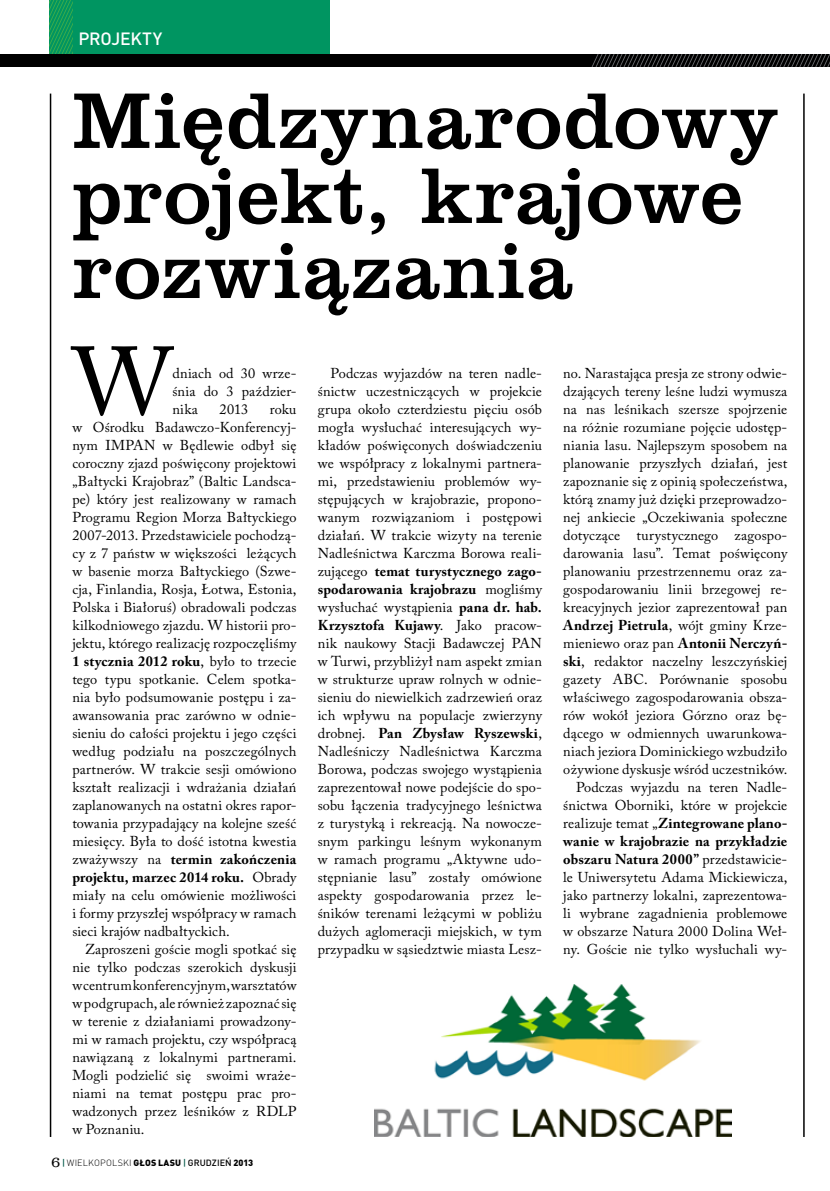
<style>
.page{position:relative;width:830px;height:1191px;background:#fff}
.page>*{position:absolute;margin:0;border:0;box-sizing:border-box;transform-origin:0 0}
.t1{font:95.55px "Adobe Caslon Pro";color:#000}
.t2{font:81px/75px "Clarendon EU";letter-spacing:.015em;color:#000}
.t3{font:500 17.55px "DIN Pro";letter-spacing:-.01em;color:#fff}
.t4{font:14.25px/18px "Adobe Caslon Pro";letter-spacing:.01em;color:#000;text-align:justify}
.t5{font:300 9px "DIN Pro";letter-spacing:.02em;color:#000}
.s1{font-weight:700}
.s2{font-family:"Clarendon Lt EU";font-weight:400;font-size:15px}
.s3{font-weight:500;color:#005747}
.s4{font-weight:900}
.s5{font-weight:500}
</style>
<div class="page">
<hr style="left:50px;top:94px;width:1px;height:1043px;background:#000">
<hr style="left:802px;top:94px;width:2px;height:1043px;background:#000">
<div style="left:49px;top:0;width:281px;height:54px;background:#009561"></div>
<svg style="left:49px;top:0;width:23px;height:54px"></svg>
<div style="left:0;top:54px;width:829px;height:13px;background:#000"></div>
<svg style="left:591px;top:54px;width:238px;height:13px"></svg>
<img style="left:374px;top:984px;width:356px;height:153px">
<p class="t3" style="left:78px;top:25px;width:85px">PROJEKTY</p>
<p class="t3" style="left:78px;top:25px;width:72px">ANKI TY</p>
<h2 class="t2" style="left:72px;top:84px;width:707px">Międzynarodowy projekt, krajowe rozwiązania</h2>
<h1 class="t1" style="left:72px;top:325px;width:101px">W</h1>
<p class="t4" style="left:172px;top:364px;width:126px">dniach od 30 wrze&shy;śnia do 3 paździer&shy;nika</p>
<p class="t4" style="left:72px;top:400px;width:225px;text-indent:197px">roku w Ośrodku Badawczo-Konferencyj&shy;nym IMPAN w Będlewie odbył się coroczny zjazd poświęcony projektowi „Bałtycki Krajobraz” (Baltic Landsca&shy;pe) który jest realizowany w ramach Programu Region Morza Bałtyckiego 2007-2013. Przedstawiciele pochodzą&shy;cy z 7 państw w większości leżących w basenie morza Bałtyckiego (Szwe&shy;cja, Finlandia, Rosja, Łotwa, Estonia, Polska i Białoruś) obradowali podczas kilkodniowego zjazdu. W historii pro&shy;jektu, którego realizację rozpoczęliśmy <span class="s1">1 stycznia 2012 roku</span>, było to trzecie tego typu spotkanie. Celem spotka&shy;nia było podsumowanie postępu i za&shy;awansowania prac zarówno w odnie&shy;sieniu do całości projektu i jego części według podziału na poszczególnych partnerów. W trakcie sesji omówiono kształt realizacji i wdrażania działań zaplanowanych na ostatni okres rapor&shy;towania przypadający na kolejne sześć miesięcy. Była to dość istotna kwestia zważywszy na <span class="s1">termin zakończenia projektu, marzec 2014 roku.</span> Obrady miały na celu omówienie możliwości i formy przyszłej współpracy w ramach sieci krajów nadbałtyckich.</p>
<p class="t4" style="left:72px;top:940px;width:225px;text-indent:13px">Zaproszeni goście mogli spotkać się nie tylko podczas szerokich dyskusji w centrum konferencyjnym, warsztatów w podgrupach, ale również zapoznać się w terenie z działaniami prowadzony&shy;mi w ramach projektu, czy współpracą nawiązaną z lokalnymi partnerami.<br>Mogli podzielić się swoimi wraże&shy;niami na temat postępu prac pro&shy;wadzonych przez leśników z RDLP w Poznaniu.</p>
<p class="t4" style="left:219px;top:400px;width:30px">2013</p>
<p class="t5" style="left:51px;top:1155px;width:203px"><span class="s2">6</span> <span class="s3">|</span> WIELKOPOLSKI <span class="s4">GŁOS LASU</span> <span class="s3">|</span> <span class="s5">GRUDZIEŃ</span> <span class="s4">2013</span></p>
<p class="t4" style="left:317px;top:364px;width:225px;text-indent:13px">Podczas wyjazdów na teren nadle&shy;śnictw uczestniczących w projekcie grupa około czterdziestu pięciu osób mogła wysłuchać interesujących wy&shy;kładów poświęconych doświadczeniu we współpracy z lokalnymi partnera&shy;mi, przedstawieniu problemów wy&shy;stępujących w krajobrazie, propono&shy;wanym rozwiązaniom i postępowi działań. W trakcie wizyty na terenie Nadleśnictwa Karczma Borowa reali&shy;zującego <span class="s1">temat turystycznego zago&shy;spodarowania krajobrazu</span> mogliśmy wysłuchać wystąpienia <span class="s1">pana dr. hab.<br>Krzysztofa Kujawy</span>. Jako pracow&shy;nik naukowy Stacji Badawczej PAN w Turwi, przybliżył nam aspekt zmian w strukturze upraw rolnych w odnie&shy;sieniu do niewielkich zadrzewień oraz ich wpływu na populacje zwierzyny drobnej. <span class="s1">Pan Zbysław Ryszewski</span>, Nadleśniczy Nadleśnictwa Karczma Borowa, podczas swojego wystąpienia zaprezentował nowe podejście do spo&shy;sobu łączenia tradycyjnego leśnictwa z turystyką i rekreacją. Na nowocze&shy;snym parkingu leśnym wykonanym w ramach programu „Aktywne udo&shy;stępnianie lasu” zostały omówione aspekty gospodarowania przez le&shy;śników terenami leżącymi w pobliżu dużych aglomeracji miejskich, w tym przypadku w sąsiedztwie miasta Lesz-</p>
<p class="t4" style="left:563px;top:364px;width:225px;text-align:right">no. Narastająca presja ze strony odwie&shy;dzających tereny leśne ludzi wymusza na nas leśnikach szersze spojrzenie na różnie rozumiane pojęcie udostęp&shy;niania lasu. Najlepszym sposobem na planowanie przyszłych działań, jest zapoznanie się z opinią społeczeństwa, którą znamy już dzięki przeprowadzo&shy;nej ankiecie „Oczekiwania społeczne dotyczące turystycznego zagospo&shy;darowania lasu”. Temat poświęcony planowaniu przestrzennemu oraz za&shy;gospodarowaniu linii brzegowej re&shy;kreacyjnych jezior zaprezentował pan <span class="s1">Andrzej Pietrula</span>, wójt gminy Krze&shy;mieniewo oraz pan <span class="s1">Antonii Nerczyń&shy;ski</span>, redaktor naczelny leszczyńskiej gazety ABC. Porównanie sposobu właściwego zagospodarowania obsza&shy;rów wokół jeziora Górzno oraz bę&shy;dącego w odmiennych uwarunkowa&shy;niach jeziora Dominickiego wzbudziło ożywione dyskusje wśród uczestników.<br>Podczas wyjazdu na teren Nadle&shy;śnictwa Oborniki, które w projekcie realizuje temat „<span class="s1">Zintegrowane plano&shy;wanie w krajobrazie na przykładzie obszaru Natura 2000”</span> przedstawicie&shy;le Uniwersytetu Adama Mickiewicza, jako partnerzy lokalni, zaprezentowa&shy;li wybrane zagadnienia problemowe w obszarze Natura 2000 Dolina Weł&shy;ny. Goście nie tylko wysłuchali wy-</p>
</div>
